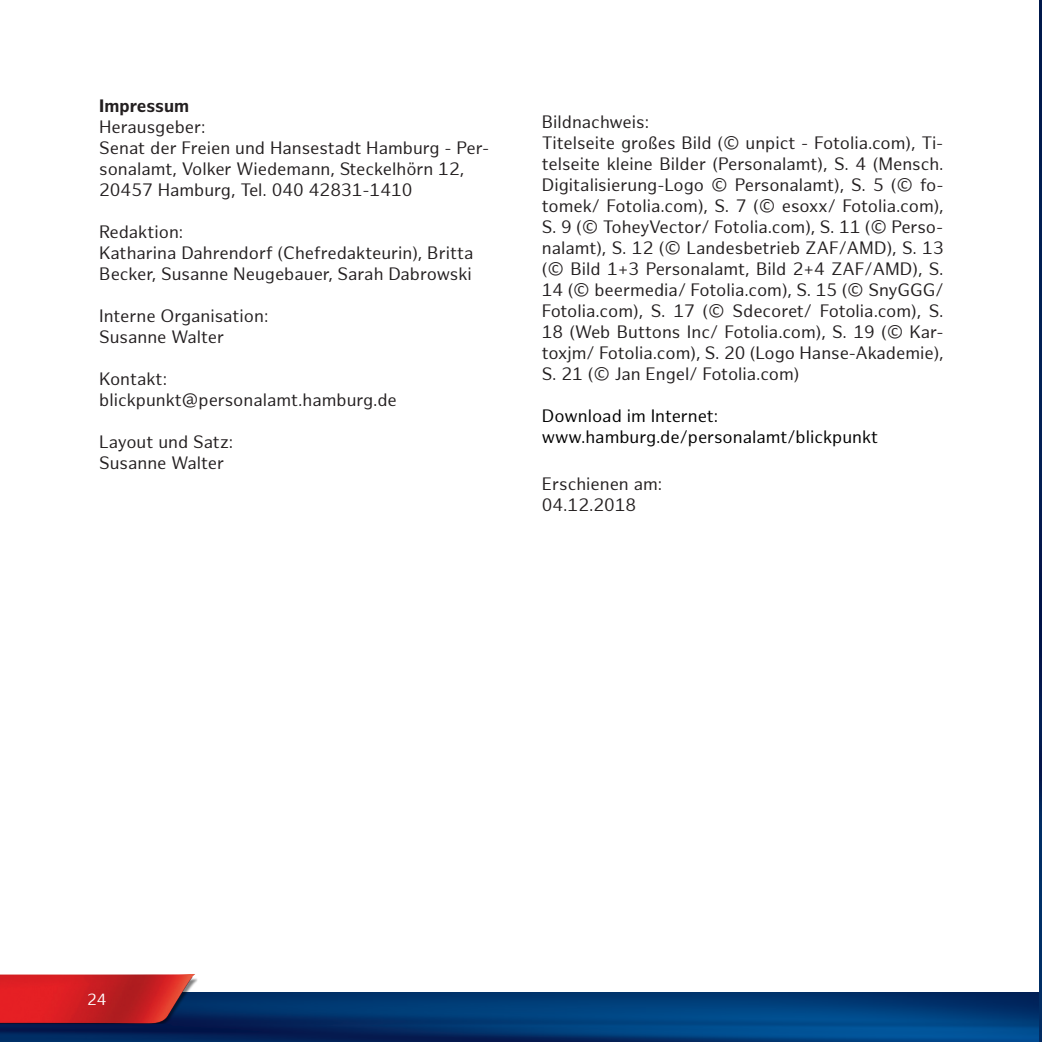
<style>
.page{position:relative;width:1042px;height:1042px;background:#fff}
.page>*{position:absolute;margin:0;border:0;box-sizing:border-box;transform-origin:0 0}
.Fließtext_HHSans_Reg{font:17.5px/21px "Hamburg Sans";color:#231f20}
.Fließtext_HHSans_Reg-2{font:17.5px/21px "Hamburg Sans";color:#000}
.Fließtext_HHSans_Reg-3{font:700 17.5px "Hamburg Sans";color:#231f20}
.t1{font:15.75px "Hamburg Sans";color:#fff}
</style>
<div class="page">
<img style="left:0;top:992px;width:1039px;height:50px">
<img style="left:0;top:974px;width:197px;height:50px">
<img style="left:1039px;top:0;width:3px;height:1042px">
<p class="Fließtext_HHSans_Reg-3" style="left:99px;top:95px;width:91px">Impressum</p>
<p class="Fließtext_HHSans_Reg" style="left:99px;top:117px;width:108px">Herausgeber:</p>
<p class="Fließtext_HHSans_Reg" style="left:99px;top:138px;width:391px">Senat der Freien und Hansestadt Hamburg - Per&shy;sonalamt, Volker Wiedemann, Steckelhörn 12,</p>
<p class="Fließtext_HHSans_Reg" style="left:99px;top:180px;width:315px">20457 Hamburg, Tel. 040 42831-1410</p>
<p class="Fließtext_HHSans_Reg" style="left:99px;top:222px;width:86px">Redaktion:</p>
<p class="Fließtext_HHSans_Reg" style="left:99px;top:243px;width:376px">Katharina Dahrendorf (Chefredakteurin), Britta<br>Becker, Susanne Neugebauer, Sarah Dabrowski</p>
<p class="Fließtext_HHSans_Reg" style="left:99px;top:306px;width:171px">Interne Organisation:</p>
<p class="Fließtext_HHSans_Reg" style="left:99px;top:327px;width:126px">Susanne Walter</p>
<p class="Fließtext_HHSans_Reg" style="left:99px;top:369px;width:69px">Kontakt:</p>
<p class="Fließtext_HHSans_Reg" style="left:99px;top:390px;width:299px">blickpunkt@personalamt.hamburg.de</p>
<p class="Fließtext_HHSans_Reg" style="left:99px;top:432px;width:136px">Layout und Satz:</p>
<p class="Fließtext_HHSans_Reg" style="left:99px;top:453px;width:126px">Susanne Walter</p>
<p class="Fließtext_HHSans_Reg" style="left:542px;top:112px;width:403px">Bildnachweis:<br>Titelseite großes Bild (© unpict - Fotolia.com), Ti&shy;telseite kleine Bilder (Personalamt), S. 4 (Mensch.<br>Digitalisierung-Logo © Personalamt), S. 5 (© fo&shy;tomek/ Fotolia.com), S. 7 (© esoxx/ Fotolia.com), S. 9 (© ToheyVector/ Fotolia.com), S. 11 (© Perso&shy;nalamt), S. 12 (© Landesbetrieb ZAF/AMD), S. 13 (© Bild 1+3 Personalamt, Bild 2+4 ZAF/AMD), S.<br>14 (© beermedia/ Fotolia.com), S. 15 (© SnyGGG/ Fotolia.com), S. 17 (© Sdecoret/ Fotolia.com), S.<br>18 (Web Buttons Inc/ Fotolia.com), S. 19 (© Kar&shy;toxjm/ Fotolia.com), S. 20 (Logo Hanse-Akademie), S. 21 (© Jan Engel/ Fotolia.com)</p>
<p class="Fließtext_HHSans_Reg-2" style="left:542px;top:406px;width:338px">Download im Internet: www.hamburg.de/personalamt/blickpunkt</p>
<p class="Fließtext_HHSans_Reg" style="left:542px;top:474px;width:122px">Erschienen am:<br>04.12.2018</p>
<p class="t1" style="left:87px;top:990px;width:21px">24</p>
</div>
